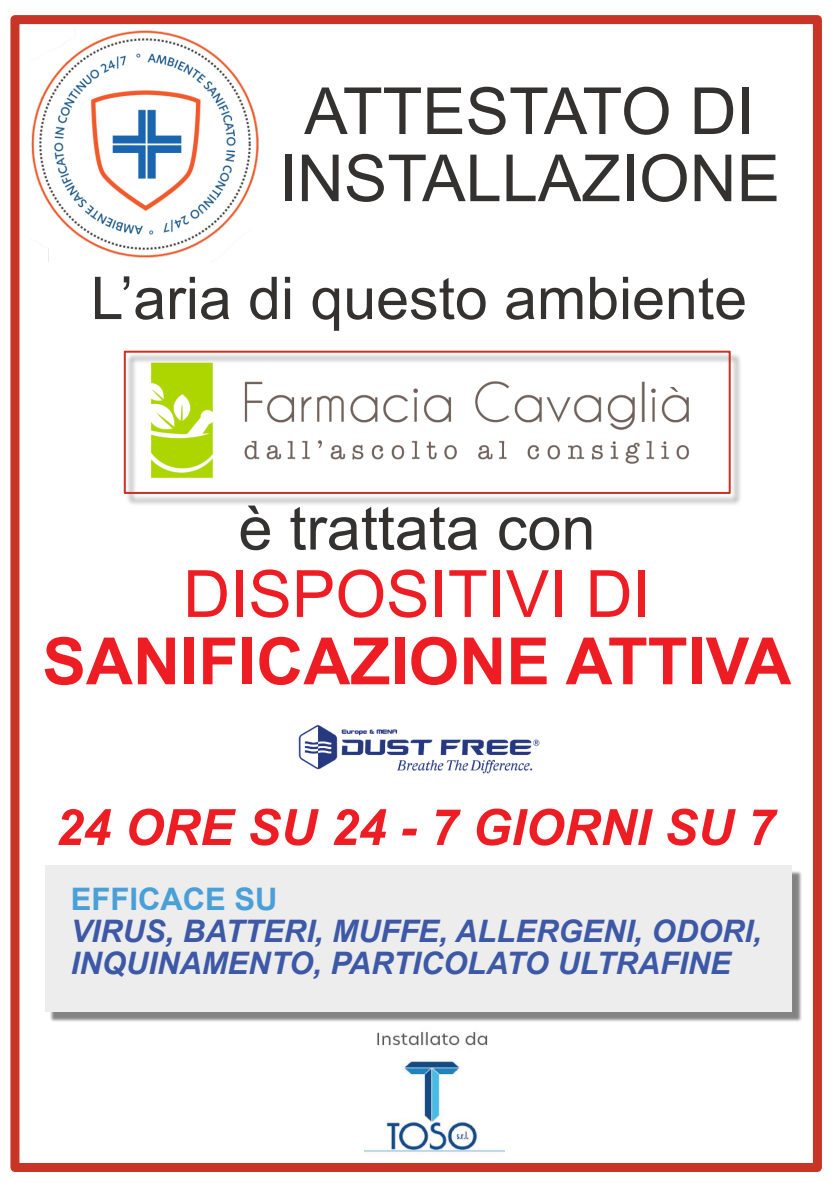
<style>
.page{position:relative;width:840px;height:1191px;background:#fff}
.page>*{position:absolute;margin:0;border:0;box-sizing:border-box;transform-origin:0 0}
.t1{font:700 65.2px "Arial";color:#ee1d23}
.t2{font:65.2px "Arial";color:#ee1d23}
.t3{font:65px/67.2px "Arial";color:#343231;text-align:center}
.t4{font:61.2px "Arial";color:#343231}
.t5{font:59px "Arial";color:#343231}
.t6{font:italic 700 50px "Arial";color:#ee1d23}
.t7{font:italic 700 31px/32px "Arial";color:#3c58a7}
.t8{font:700 31px "Arial";color:#499fd8}
</style>
<div class="page">
<img style="left:50px;top:870px;width:752px;height:152px">
<div style="left:45px;top:865px;width:746px;height:147px;background:#ecedec"></div>
<img style="left:31px;top:30px;width:228px;height:231px">
<img style="left:298px;top:725px;width:242px;height:49px">
<img style="left:364px;top:1032px;width:140px;height:120px">
<div style="left:10px;top:15px;width:811px;height:1157px;border:9px solid #c83526"></div>
<img style="left:127px;top:352px;width:613px;height:152px">
<div style="left:124px;top:351px;width:606px;height:143px;border:2px solid #c83526"></div>
<h2 class="t3" style="left:279px;top:84px;width:502px">ATTESTATO DI<br>INSTALLAZIONE</h2>
<h3 class="t5" style="left:91px;top:276px;width:658px">L’aria di questo ambiente</h3>
<h3 class="t4" style="left:238px;top:505px;width:358px">è trattata con</h3>
<h1 class="t2" style="left:183px;top:569px;width:469px">DISPOSITIVI DI</h1>
<h1 class="t1" style="left:42px;top:637px;width:750px">SANIFICAZIONE ATTIVA</h1>
<h3 class="t6" style="left:55px;top:808px;width:721px">24 ORE SU 24 - 7 GIORNI SU 7</h3>
<p class="t8" style="left:71px;top:887px;width:208px">EFFICACE SU</p>
<p class="t7" style="left:71px;top:918px;width:692px">VIRUS, BATTERI, MUFFE, ALLERGENI, ODORI,<br>INQUINAMENTO, PARTICOLATO ULTRAFINE</p>
</div>
